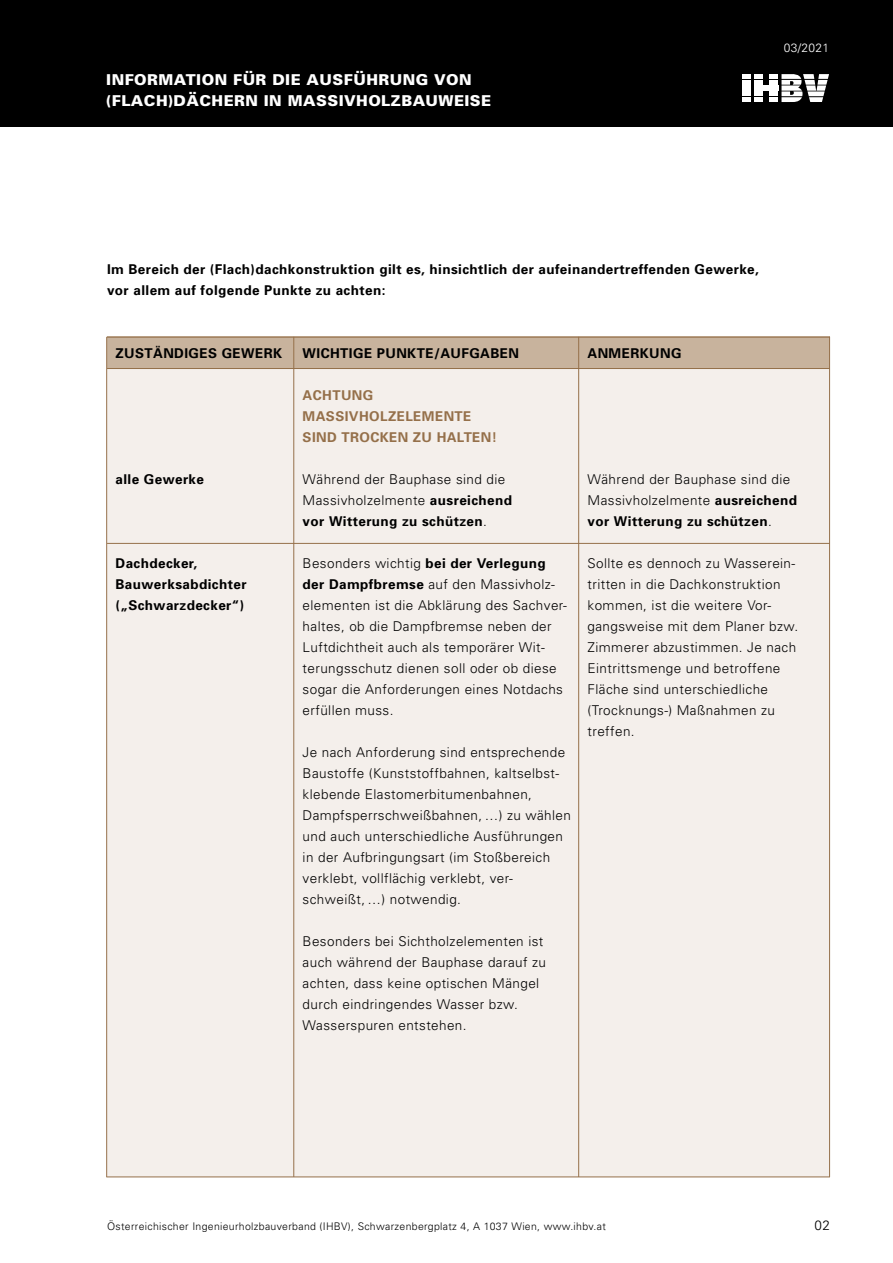
<style>
.page{position:relative;width:893px;height:1263px;background:#fff}
.page>*{position:absolute;margin:0;border:0;box-sizing:border-box;transform-origin:0 0}
.t1{font:900 15px/21px "Univers";letter-spacing:.03em;color:#fff}
.t2{font:300 13.5px/21px "Univers";letter-spacing:.03em;color:#000}
.t3{font:700 13.5px/21px "Univers";letter-spacing:.03em;color:#000}
.t4{font:700 13.5px/21px "Univers";letter-spacing:.03em;color:#95704a}
.t5{font:300 12px "Univers";letter-spacing:.03em;color:#fff}
.t6{font:300 10.5px "Univers";letter-spacing:.03em;color:#000}
.s1{font-weight:700}
</style>
<div class="page">
<div style="left:0;top:0;width:893px;height:127px;background:#000"></div>
<div style="left:107px;top:368px;width:723px;height:809px;background:#f4efeb"></div>
<div style="left:107px;top:337px;width:723px;height:32px;background:#c8b39d"></div>
<hr style="left:107px;top:337px;width:723px;height:1px;background:#95704a">
<hr style="left:106px;top:1176px;width:724px;height:1px;background:#95704a">
<hr style="left:107px;top:368px;width:723px;height:1px;background:#95704a">
<hr style="left:107px;top:543px;width:723px;height:1px;background:#95704a">
<hr style="left:578px;top:337px;width:1px;height:840px;background:#95704a">
<hr style="left:293px;top:337px;width:1px;height:840px;background:#95704a">
<hr style="left:829px;top:337px;width:1px;height:840px;background:#95704a">
<hr style="left:106px;top:337px;width:1px;height:840px;background:#95704a">
<div style="left:742px;top:74px;width:9px;height:5px;background:#fff"></div>
<div style="left:742px;top:80px;width:9px;height:5px;background:#fff"></div>
<div style="left:742px;top:85px;width:9px;height:6px;background:#fff"></div>
<div style="left:742px;top:91px;width:9px;height:5px;background:#fff"></div>
<div style="left:742px;top:97px;width:9px;height:5px;background:#fff"></div>
<div style="left:754px;top:74px;width:9px;height:5px;background:#fff"></div>
<div style="left:754px;top:80px;width:9px;height:5px;background:#fff"></div>
<div style="left:754px;top:85px;width:24px;height:6px;background:#fff"></div>
<div style="left:754px;top:91px;width:9px;height:5px;background:#fff"></div>
<div style="left:754px;top:97px;width:9px;height:5px;background:#fff"></div>
<div style="left:769px;top:74px;width:9px;height:5px;background:#fff"></div>
<div style="left:769px;top:80px;width:9px;height:5px;background:#fff"></div>
<div style="left:769px;top:91px;width:9px;height:5px;background:#fff"></div>
<div style="left:769px;top:97px;width:9px;height:5px;background:#fff"></div>
<svg style="left:781px;top:74px;width:48px;height:28px"></svg>
<p class="t1" style="left:106px;top:69px;width:386px">INFORMATION FÜR DIE AUSFÜHRUNG VON (FLACH)DÄCHERN IN MASSIVHOLZBAUWEISE</p>
<p class="t5" style="left:784px;top:41px;width:47px">03/2021</p>
<p class="t3" style="left:107px;top:259px;width:653px">Im Bereich der (Flach)dachkonstruktion gilt es, hinsichtlich der aufeinandertreffenden Gewerke, vor allem auf folgende Punkte zu achten:</p>
<p class="t3" style="left:116px;top:343px;width:168px">ZUSTÄNDIGES GEWERK</p>
<p class="t3" style="left:116px;top:469px;width:90px">alle Gewerke</p>
<p class="t3" style="left:116px;top:553px;width:133px">Dachdecker,<br>Bauwerksabdichter („Schwarzdecker“)</p>
<p class="t3" style="left:303px;top:343px;width:218px">WICHTIGE PUNKTE/AUFGABEN</p>
<p class="t4" style="left:303px;top:385px;width:196px">ACHTUNG<br>MASSIVHOLZELEMENTE<br>SIND TROCKEN ZU HALTEN!</p>
<p class="t2" style="left:303px;top:469px;width:211px">Während der Bauphase sind die<br>Massivholzelmente <span class="s1">ausreichend vor Witterung zu schützen</span>.</p>
<p class="t2" style="left:303px;top:553px;width:266px">Besonders wichtig <span class="s1">bei der Verlegung der Dampfbremse</span> auf den Massivholz&shy;elementen ist die Abklärung des Sachver&shy;haltes, ob die Dampfbremse neben der Luftdichtheit auch als temporärer Wit&shy;terungsschutz dienen soll oder ob diese sogar die Anforderungen eines Notdachs erfüllen muss.</p>
<p class="t2" style="left:303px;top:742px;width:270px">Je nach Anforderung sind entsprechende Baustoffe (Kunststoffbahnen, kaltselbst&shy;klebende Elastomerbitumenbahnen, Dampfsperrschweißbahnen, …) zu wählen und auch unterschiedliche Ausführungen in der Aufbringungsart (im Stoßbereich verklebt, vollflächig verklebt, ver&shy;schweißt, …) notwendig.</p>
<p class="t2" style="left:303px;top:931px;width:245px">Besonders bei Sichtholzelementen ist auch während der Bauphase darauf zu achten, dass keine optischen Mängel durch eindringendes Wasser bzw.<br>Wasserspuren entstehen.</p>
<p class="t3" style="left:588px;top:343px;width:96px">ANMERKUNG</p>
<p class="t2" style="left:588px;top:469px;width:211px">Während der Bauphase sind die<br>Massivholzelmente <span class="s1">ausreichend vor Witterung zu schützen</span>.</p>
<p class="t2" style="left:588px;top:553px;width:212px">Sollte es dennoch zu Wasserein&shy;tritten in die Dachkonstruktion kommen, ist die weitere Vor&shy;gangsweise mit dem Planer bzw.<br>Zimmerer abzustimmen. Je nach<br>Eintrittsmenge und betroffene<br>Fläche sind unterschiedliche (Trocknungs-) Maßnahmen zu treffen.</p>
<p class="t6" style="left:107px;top:1219px;width:500px">Österreichischer Ingenieurholzbauverband (IHBV), Schwarzenbergplatz 4, A 1037 Wien, www.ihbv.at</p>
<p class="t2" style="left:814px;top:1214px;width:17px">02</p>
</div>
